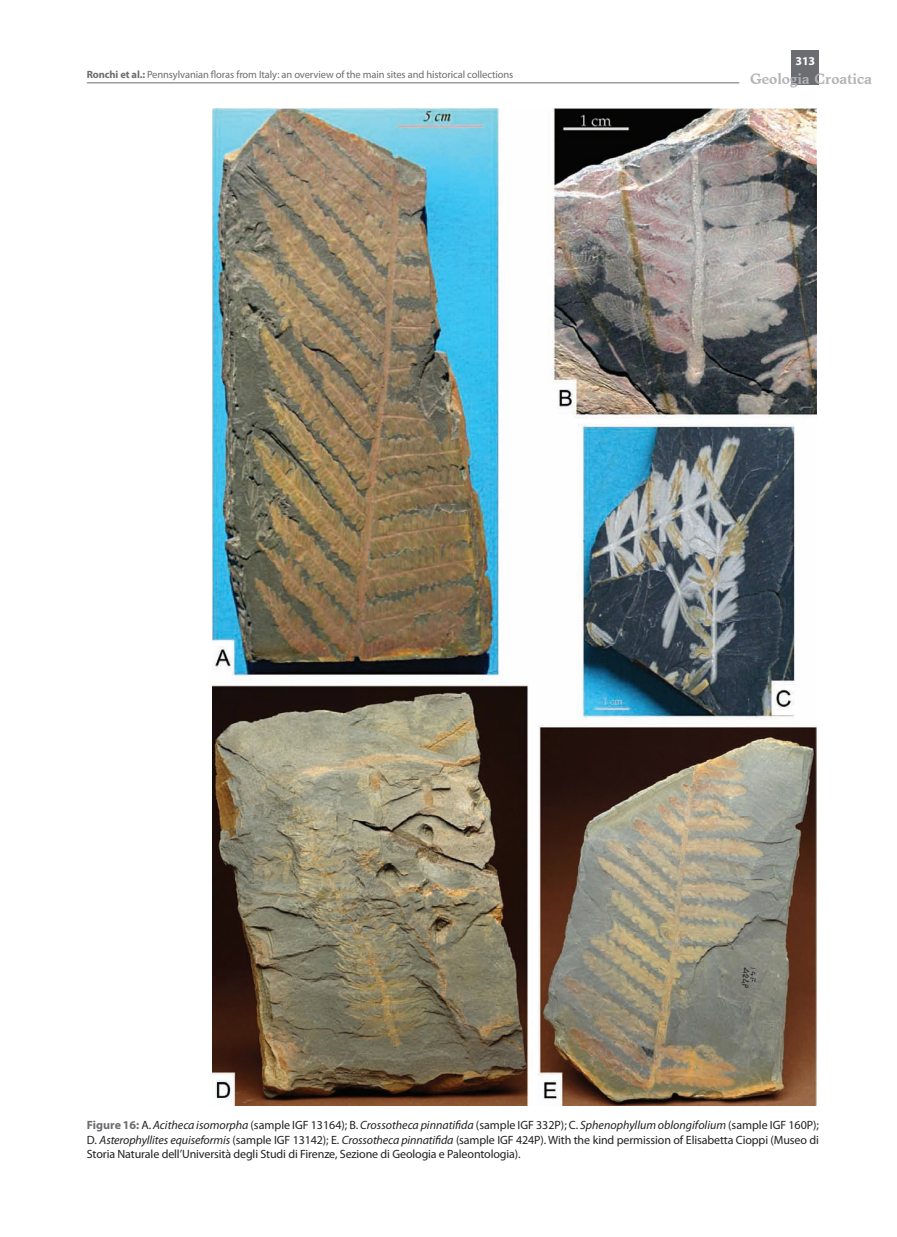
<style>
.page{position:relative;width:897px;height:1237px;background:#fff}
.page>*{position:absolute;margin:0;border:0;box-sizing:border-box;transform-origin:0 0}
.t1{font:700 15px "Matt Antique BT";letter-spacing:-.01em;color:#b2b3b7}
.t2{font:12px/14.4px "Myriad Pro";letter-spacing:-.01em;color:#231f20;text-align:justify}
.t3{font:700 12px "Myriad Pro";color:#fff}
.t4{font:10.5px "Myriad Pro";letter-spacing:-.01em;color:#6c6d70}
.s1{font-weight:700}
.s2{font-weight:700;color:#6c6d70}
.s3{font-style:italic}
</style>
<div class="page">
<hr style="left:87px;top:83px;width:652px;height:1px;background:#6c6d70">
<div style="left:791px;top:50px;width:27px;height:34px;background:#6c6d70"></div>
<img style="left:212px;top:108px;width:604px;height:997px">
<p class="t3" style="left:795px;top:53px;width:21px">313</p>
<p class="t4" style="left:87px;top:68px;width:428px"><span class="s1">Ronchi et al.:</span> Pennsylvanian floras from Italy: an overview of the main sites and historical collections</p>
<p class="t1" style="left:750px;top:70px;width:124px">Geologia Croatica</p>
<p class="t2" style="left:87px;top:1118px;width:733px"><span class="s2">Figure 16:</span> A. <span class="s3">Acitheca isomorpha</span> (sample IGF 13164); B. <span class="s3">Crossotheca pinnatifida</span> (sample IGF 332P); C. <span class="s3">Sphenophyllum oblongifolium</span> (sample IGF 160P); D. <span class="s3">Asterophyllites equiseformis</span> (sample IGF 13142); E. <span class="s3">Crossotheca pinnatifida</span> (sample IGF 424P). With the kind permission of Elisabetta Cioppi (Museo di Storia Naturale dell’Università degli Studi di Firenze, Sezione di Geologia e Paleontologia).</p>
</div>
